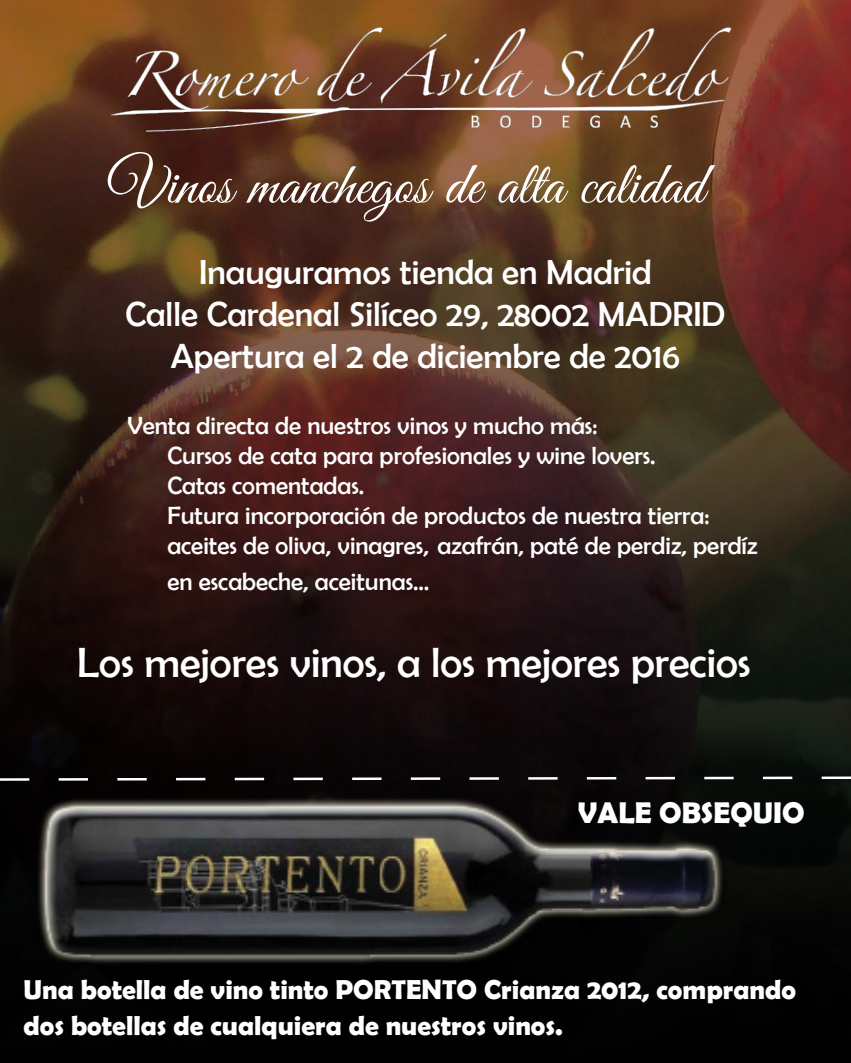
<style>
.page{position:relative;width:851px;height:1063px;background:#fff}
.page>*{position:absolute;margin:0;border:0;box-sizing:border-box;transform-origin:0 0}
.t1{font:60px "Great Vibes";color:#fff}
.t2{font:42.5px "Berlin Sans FB";color:#fff}
.t3{font:35px "Berlin Sans FB";color:#fff}
.t4{font:700 30px "Berlin Sans FB Demi";color:#fff}
.t5{font:700 27.5px/36px "Berlin Sans FB Demi";color:#fff}
.t6{font:25px/30px "Berlin Sans FB";color:#fff}
</style>
<div class="page">
<img style="left:0;top:0;width:850px;height:1063px">
<img style="left:26px;top:749px;width:702px;height:268px">
<img style="left:108px;top:17px;width:634px;height:122px">
<svg style="left:0;top:775px;width:850px;height:7px;background:#353433"></svg>
<p class="t1" style="left:108px;top:152px;width:597px">Vinos manchegos de alta calidad</p>
<p class="t3" style="left:199px;top:253px;width:454px">Inauguramos tienda en Madrid</p>
<p class="t3" style="left:125px;top:295px;width:601px">Calle Cardenal Silíceo 29, 28002 MADRID</p>
<p class="t3" style="left:171px;top:337px;width:511px">Apertura el 2 de diciembre de 2016</p>
<p class="t6" style="left:127px;top:410px;width:471px">Venta directa de nuestros vinos y mucho más:</p>
<p class="t6" style="left:167px;top:440px;width:489px">Cursos de cata para profesionales y wine lovers.</p>
<p class="t6" style="left:167px;top:470px;width:198px">Catas comentadas.</p>
<p class="t6" style="left:167px;top:500px;width:591px">Futura incorporación de productos de nuestra tierra: aceites de oliva, vinagres, azafrán, paté de perdiz, perdíz</p>
<p class="t6" style="left:167px;top:566px;width:263px">en escabeche, aceitunas…</p>
<p class="t2" style="left:77px;top:639px;width:674px">Los mejores vinos, a los mejores precios</p>
<p class="t4" style="left:578px;top:795px;width:228px">VALE OBSEQUIO</p>
<p class="t5" style="left:24px;top:971px;width:773px">Una botella de vino tinto PORTENTO Crianza 2012, comprando dos botellas de cualquiera de nuestros vinos.</p>
</div>
